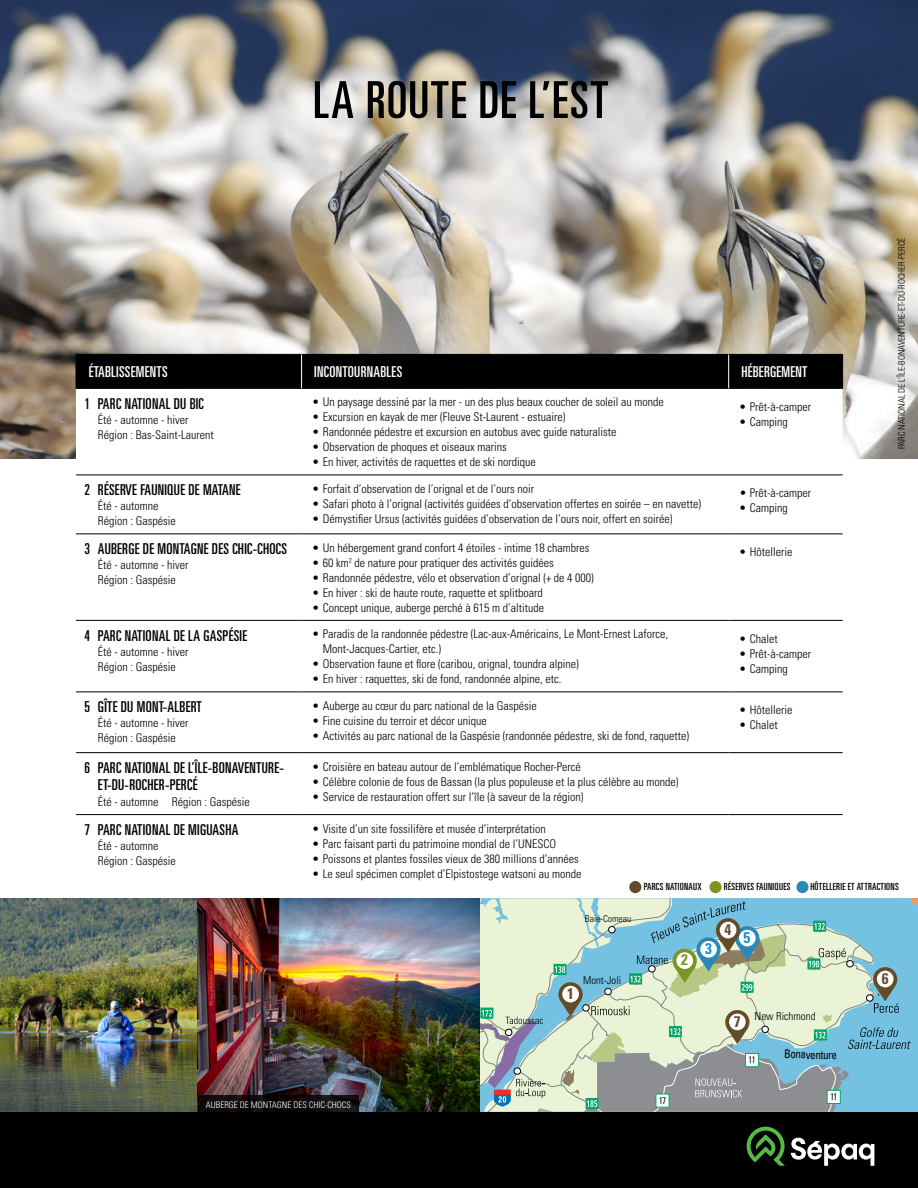
<style>
.page{position:relative;width:918px;height:1188px;background:#fff}
.page>*{position:absolute;margin:0;border:0;box-sizing:border-box;transform-origin:0 0}
.t1{font:ultra-condensed 51px "Univers";letter-spacing:.03em;color:#000}
.t2{font:700 condensed 15.3px "Univers";color:#634b2a}
.t3{font:700 condensed 15.3px "Univers";color:#1c91c9}
.t4{font:700 condensed 15.3px "Univers";color:#7b9522}
.t5{font:ultra-condensed 15px/16.5px "Univers";letter-spacing:.02em;color:#000}
.t6{font:ultra-condensed 15px "Univers";letter-spacing:.02em;color:#fff}
.t7{font:300 condensed 12px/15px "Univers";color:#000}
.t8{font:condensed 12px "Univers";color:#000;scale:.9 1}
.t9{font:300 condensed 11.1px "Univers";color:#000}
.t10{font:300 condensed 10.65px "Univers";color:#000}
.t11{font:ultra-condensed 9.9px "Univers";letter-spacing:.03em;color:#000}
.t12{font:condensed 9.75px "Univers";color:#000;scale:.82 1}
.t13{font:300 condensed 9.6px "Univers";color:#000}
.t14{font:300 condensed 9px "Univers";color:#000}
.t15{font:300 condensed 9px "Univers";color:#fff}
</style>
<div class="page">
<img style="left:0;top:0;width:918px;height:458px">
<div style="left:77px;top:355px;width:765px;height:33px;background:#000"></div>
<svg style="left:76px;top:389px;width:767px;height:497px"></svg>
<hr style="left:76px;top:475px;width:226px;height:1px;background:#000">
<hr style="left:302px;top:475px;width:427px;height:1px;background:#000">
<hr style="left:729px;top:475px;width:114px;height:1px;background:#000">
<hr style="left:76px;top:534px;width:226px;height:1px;background:#000">
<hr style="left:302px;top:534px;width:427px;height:1px;background:#000">
<hr style="left:729px;top:534px;width:114px;height:1px;background:#000">
<hr style="left:76px;top:620px;width:226px;height:1px;background:#000">
<hr style="left:302px;top:620px;width:427px;height:1px;background:#000">
<hr style="left:729px;top:620px;width:114px;height:1px;background:#000">
<hr style="left:76px;top:692px;width:226px;height:1px;background:#000">
<hr style="left:302px;top:692px;width:427px;height:1px;background:#000">
<hr style="left:729px;top:692px;width:114px;height:1px;background:#000">
<hr style="left:76px;top:752px;width:226px;height:1px;background:#000">
<hr style="left:302px;top:752px;width:427px;height:1px;background:#000">
<hr style="left:729px;top:752px;width:114px;height:1px;background:#000">
<hr style="left:76px;top:814px;width:226px;height:1px;background:#000">
<hr style="left:302px;top:814px;width:427px;height:1px;background:#000">
<hr style="left:729px;top:814px;width:114px;height:1px;background:#000">
<hr style="left:76px;top:355px;width:1px;height:33px;background:#000">
<hr style="left:76px;top:354px;width:226px;height:1px;background:#000">
<hr style="left:76px;top:388px;width:226px;height:1px;background:#000">
<hr style="left:302px;top:354px;width:427px;height:1px;background:#000">
<hr style="left:302px;top:388px;width:427px;height:1px;background:#000">
<hr style="left:842px;top:355px;width:1px;height:33px;background:#000">
<hr style="left:729px;top:354px;width:114px;height:1px;background:#000">
<hr style="left:729px;top:388px;width:114px;height:1px;background:#000">
<hr style="left:301px;top:355px;width:1px;height:33px;background:#fff">
<hr style="left:728px;top:355px;width:1px;height:33px;background:#fff">
<div style="left:0;top:1112px;width:918px;height:76px;background:#000"></div>
<img style="left:0;top:898px;width:479px;height:214px">
<div style="left:629px;top:881px;width:12px;height:12px;background:#634b2a;border-radius:50%"></div>
<div style="left:709px;top:881px;width:13px;height:12px;background:#7b9522;border-radius:50%"></div>
<div style="left:796px;top:881px;width:13px;height:12px;background:#2789b7;border-radius:50%"></div>
<svg style="left:198px;top:1095px;width:161px;height:17px;background:#0e0b0c"></svg>
<svg style="left:791px;top:1138px;width:83px;height:28px"></svg>
<svg style="left:747px;top:1127px;width:38px;height:39px"></svg>
<svg style="left:479px;top:898px;width:439px;height:214px;background:#abcac5"></svg>
<h1 class="t1" style="left:313px;top:71px;width:297px">LA ROUTE DE L’EST</h1>
<p class="t6" style="left:89px;top:363px;width:80px">ÉTABLISSEMENTS</p>
<p class="t6" style="left:314px;top:363px;width:89px">INCONTOURNABLES</p>
<p class="t6" style="left:741px;top:363px;width:68px">HÉBERGEMENT</p>
<p class="t5" style="left:84px;top:395px;width:121px">1 PARC NATIONAL DU BIC</p>
<p class="t7" style="left:98px;top:412px;width:117px">Été - automne - hiver<br>Région : Bas-Saint-Laurent</p>
<p class="t7" style="left:312px;top:395px;width:353px">• Un paysage dessiné par la mer - un des plus beaux coucher de soleil au monde</p>
<p class="t7" style="left:312px;top:410px;width:255px">• Excursion en kayak de mer (Fleuve St-Laurent - estuaire)</p>
<p class="t7" style="left:312px;top:425px;width:306px">• Randonnée pédestre et excursion en autobus avec guide naturaliste</p>
<p class="t7" style="left:312px;top:440px;width:196px">• Observation de phoques et oiseaux marins</p>
<p class="t7" style="left:312px;top:455px;width:225px">• En hiver, activités de raquettes et de ski nordique</p>
<p class="t7" style="left:739px;top:399px;width:73px">• Prêt-à-camper</p>
<p class="t7" style="left:739px;top:414px;width:50px">• Camping</p>
<p class="t5" style="left:84px;top:482px;width:157px">2 RÉSERVE FAUNIQUE DE MATANE</p>
<p class="t7" style="left:98px;top:499px;width:79px">Été - automne<br>Région : Gaspésie</p>
<p class="t5" style="left:84px;top:541px;width:204px">3 AUBERGE DE MONTAGNE DES CHIC-CHOCS</p>
<p class="t7" style="left:98px;top:558px;width:92px">Été - automne - hiver<br>Région : Gaspésie</p>
<p class="t5" style="left:84px;top:627px;width:164px">4 PARC NATIONAL DE LA GASPÉSIE</p>
<p class="t7" style="left:98px;top:644px;width:92px">Été - automne - hiver<br>Région : Gaspésie</p>
<p class="t5" style="left:84px;top:699px;width:119px">5 GÎTE DU MONT-ALBERT</p>
<p class="t7" style="left:98px;top:716px;width:92px">Été - automne - hiver<br>Région : Gaspésie</p>
<p class="t5" style="left:98px;top:759px;width:187px;text-indent:-14px">6 PARC NATIONAL DE L’ÎLE-BONAVENTURE-<br>ET-DU-ROCHER-PERCÉ</p>
<p class="t7" style="left:98px;top:794px;width:153px">Été - automne Région : Gaspésie</p>
<p class="t7" style="left:312px;top:481px;width:223px">• Forfait d’observation de l’orignal et de l’ours noir</p>
<p class="t7" style="left:312px;top:496px;width:391px">• Safari photo à l’orignal (activités guidées d’observation offertes en soirée – en navette)</p>
<p class="t7" style="left:312px;top:511px;width:362px">• Démystifier Ursus (activités guidées d’observation de l’ours noir, offert en soirée)</p>
<p class="t7" style="left:312px;top:540px;width:279px">• Un hébergement grand confort 4 étoiles - intime 18 chambres</p>
<p class="t7" style="left:312px;top:555px;width:243px">• 60 km<sup>2</sup> de nature pour pratiquer des activités guidées</p>
<p class="t7" style="left:312px;top:570px;width:283px">• Randonnée pédestre, vélo et observation d’orignal (+ de 4 000)</p>
<p class="t7" style="left:312px;top:585px;width:232px">• En hiver : ski de haute route, raquette et splitboard</p>
<p class="t7" style="left:312px;top:600px;width:233px">• Concept unique, auberge perché à 615 m d’altitude</p>
<p class="t7" style="left:323px;top:627px;width:347px;text-indent:-11px">• Paradis de la randonnée pédestre (Lac-aux-Américains, Le Mont-Ernest Laforce,<br>Mont-Jacques-Cartier, etc.)</p>
<p class="t7" style="left:312px;top:657px;width:268px">• Observation faune et flore (caribou, orignal, toundra alpine)</p>
<p class="t7" style="left:312px;top:672px;width:251px">• En hiver : raquettes, ski de fond, randonnée alpine, etc.</p>
<p class="t7" style="left:312px;top:698px;width:226px">• Auberge au cœur du parc national de la Gaspésie</p>
<p class="t7" style="left:312px;top:713px;width:176px">• Fine cuisine du terroir et décor unique</p>
<p class="t7" style="left:312px;top:728px;width:379px">• Activités au parc national de la Gaspésie (randonnée pédestre, ski de fond, raquette)</p>
<p class="t7" style="left:312px;top:759px;width:270px">• Croisière en bateau autour de l’emblématique Rocher-Percé</p>
<p class="t7" style="left:312px;top:774px;width:368px">• Célèbre colonie de fous de Bassan (la plus populeuse et la plus célèbre au monde)</p>
<p class="t7" style="left:312px;top:789px;width:273px">• Service de restauration offert sur l’île (à saveur de la région)</p>
<p class="t7" style="left:739px;top:485px;width:73px">• Prêt-à-camper</p>
<p class="t7" style="left:739px;top:500px;width:50px">• Camping</p>
<p class="t7" style="left:739px;top:544px;width:55px">• Hôtellerie</p>
<p class="t7" style="left:739px;top:631px;width:40px">• Chalet</p>
<p class="t7" style="left:739px;top:646px;width:73px">• Prêt-à-camper</p>
<p class="t7" style="left:739px;top:661px;width:50px">• Camping</p>
<p class="t7" style="left:739px;top:702px;width:55px">• Hôtellerie</p>
<p class="t7" style="left:739px;top:717px;width:40px">• Chalet</p>
<p class="t14" style="left:896px;top:449px;width:213px;rotate:-90deg">PARC NATIONAL DE L’ÎLE-BONAVENTURE-ET-DU-ROCHER-PERCÉ</p>
<p class="t5" style="left:84px;top:821px;width:155px">7 PARC NATIONAL DE MIGUASHA</p>
<p class="t7" style="left:98px;top:838px;width:79px">Été - automne<br>Région : Gaspésie</p>
<p class="t7" style="left:312px;top:821px;width:235px">• Visite d’un site fossilifère et musée d’interprétation</p>
<p class="t7" style="left:312px;top:836px;width:245px">• Parc faisant parti du patrimoine mondial de l’UNESCO</p>
<p class="t7" style="left:312px;top:851px;width:268px">• Poissons et plantes fossiles vieux de 380 millions d’années</p>
<p class="t7" style="left:312px;top:866px;width:271px">• Le seul spécimen complet d’Elpistostege watsoni au monde</p>
<p class="t13" style="left:585px;top:913px;width:48px">Baie-Comeau</p>
<p class="t2" style="left:567px;top:984px;width:8px">1</p>
<p class="t10" style="left:583px;top:974px;width:39px">Mont-Joli</p>
<p class="t11" style="left:644px;top:881px;width:59px">PARCS NATIONAUX</p>
<p class="t11" style="left:724px;top:881px;width:68px">RÉSERVES FAUNIQUES</p>
<p class="t11" style="left:810px;top:881px;width:90px">HÔTELLERIE ET ATTRACTIONS</p>
<p class="t4" style="left:681px;top:951px;width:8px">2</p>
<p class="t3" style="left:705px;top:940px;width:8px">3</p>
<p class="t2" style="left:725px;top:920px;width:8px">4</p>
<p class="t3" style="left:743px;top:928px;width:8px">5</p>
<p class="t2" style="left:734px;top:1013px;width:8px">7</p>
<p class="t9" style="left:755px;top:1009px;width:63px">New Richmond</p>
<p class="t8" style="left:784px;top:1046px;width:60px;rotate:1deg">Bonaventure</p>
<p class="t2" style="left:882px;top:969px;width:8px">6</p>
<p class="t15" style="left:206px;top:1099px;width:147px">AUBERGE DE MONTAGNE DES CHIC-CHOCS</p>
<p class="t12" style="left:659px;top:1094px;width:10px">17</p>
</div>
